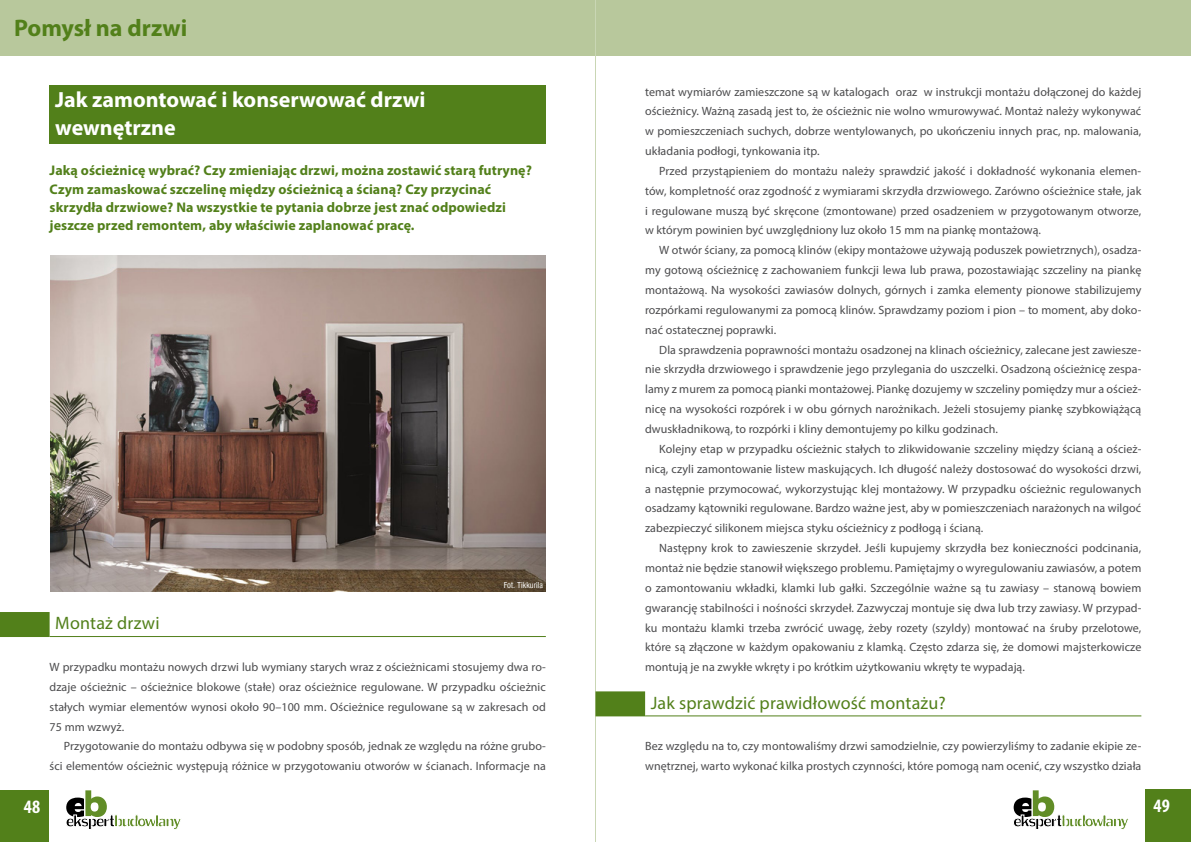
<style>
.page{position:relative;width:1191px;height:842px;background:#fff}
.page>*{position:absolute;margin:0;border:0;box-sizing:border-box;transform-origin:0 0}
.t1{font:700 24px "Myriad Pro";color:#52801a}
.t2{font:700 22px/28px "Myriad Pro";color:#fff}
.t3{font:700 condensed 19px "Myriad Pro";color:#fff}
.t4{font:18px "Myriad Pro";letter-spacing:.01em;color:#52801a}
.t5{font:700 14px/18px "Myriad Pro";letter-spacing:.005em;color:#52801a}
.t6{font:12px/19.8px "Myriad Pro";letter-spacing:.005em;color:#4b4b4d;text-align:justify}
.t7{font:8px "Swis 721 Cn EU";letter-spacing:.01em;color:#fff}
</style>
<div class="page">
<div style="left:0;top:0;width:595px;height:56px;background:#b8c89c"></div>
<div style="left:595px;top:0;width:596px;height:56px;background:#b8c89c"></div>
<hr style="left:595px;top:0;width:1px;height:842px;background:#c9d6b4">
<div style="left:0;top:790px;width:49px;height:52px;background:#52801a"></div>
<div style="left:1145px;top:790px;width:46px;height:52px;background:#52801a"></div>
<svg style="left:66px;top:790px;width:115px;height:40px"></svg>
<svg style="left:1013px;top:790px;width:116px;height:40px"></svg>
<div style="left:50px;top:85px;width:496px;height:59px;background:#52801a"></div>
<div style="left:0;top:612px;width:50px;height:25px;background:#52801a"></div>
<hr style="left:50px;top:636px;width:496px;height:1px;background:#52801a">
<div style="left:595px;top:691px;width:50px;height:25px;background:#52801a"></div>
<hr style="left:645px;top:715px;width:496px;height:1px;background:#52801a">
<img style="left:50px;top:255px;width:495px;height:337px">
<h1 class="t1" style="left:14px;top:12px;width:175px">Pomysł na drzwi</h1>
<h2 class="t2" style="left:55px;top:85px;width:372px">Jak zamontować i konserwować drzwi wewnętrzne</h2>
<p class="t5" style="left:50px;top:161px;width:484px">Jaką ościeżnicę wybrać? Czy zmieniając drzwi, można zostawić starą futrynę?<br>Czym zamaskować szczelinę między ościeżnicą a ścianą? Czy przycinać skrzydła drzwiowe? Na wszystkie te pytania dobrze jest znać odpowiedzi jeszcze przed remontem, aby właściwie zaplanować pracę.</p>
<p class="t7" style="left:504px;top:579px;width:41px">Fot. Tikkurila</p>
<h3 class="t4" style="left:55px;top:612px;width:106px">Montaż drzwi</h3>
<p class="t6" style="left:50px;top:657px;width:498px">W przypadku montażu nowych drzwi lub wymiany starych wraz z ościeżnicami stosujemy dwa ro&shy;dzaje ościeżnic – ościeżnice blokowe (stałe) oraz ościeżnice regulowane. W przypadku ościeżnic stałych wymiar elementów wynosi około 90–100 mm. Ościeżnice regulowane są w zakresach od 75 mm wzwyż.</p>
<p class="t6" style="left:50px;top:736px;width:498px;text-align:right">Przygotowanie do montażu odbywa się w podobny sposób, jednak ze względu na różne grubo&shy;ści elementów ościeżnic występują różnice w przygotowaniu otworów w ścianach. Informacje na</p>
<p class="t6" style="left:645px;top:81px;width:498px">temat wymiarów zamieszczone są w katalogach oraz w instrukcji montażu dołączonej do każdej ościeżnicy. Ważną zasadą jest to, że ościeżnic nie wolno wmurowywać. Montaż należy wykonywać w pomieszczeniach suchych, dobrze wentylowanych, po ukończeniu innych prac, np. malowania, układania podłogi, tynkowania itp.</p>
<p class="t6" style="left:645px;top:161px;width:498px;text-indent:14px">Przed przystąpieniem do montażu należy sprawdzić jakość i dokładność wykonania elemen&shy;tów, kompletność oraz zgodność z wymiarami skrzydła drzwiowego. Zarówno ościeżnice stałe, jak i regulowane muszą być skręcone (zmontowane) przed osadzeniem w przygotowanym otworze, w którym powinien być uwzględniony luz około 15 mm na piankę montażową.</p>
<p class="t6" style="left:645px;top:240px;width:498px;text-indent:14px">W otwór ściany, za pomocą klinów (ekipy montażowe używają poduszek powietrznych), osadza&shy;my gotową ościeżnicę z zachowaniem funkcji lewa lub prawa, pozostawiając szczeliny na piankę montażową. Na wysokości zawiasów dolnych, górnych i zamka elementy pionowe stabilizujemy rozpórkami regulowanymi za pomocą klinów. Sprawdzamy poziom i pion – to moment, aby doko&shy;nać ostatecznej poprawki.</p>
<p class="t6" style="left:645px;top:339px;width:498px;text-indent:14px">Dla sprawdzenia poprawności montażu osadzonej na klinach ościeżnicy, zalecane jest zawiesze&shy;nie skrzydła drzwiowego i sprawdzenie jego przylegania do uszczelki. Osadzoną ościeżnicę zespa&shy;lamy z murem za pomocą pianki montażowej. Piankę dozujemy w szczeliny pomiędzy mur a oścież&shy;nicę na wysokości rozpórek i w obu górnych narożnikach. Jeżeli stosujemy piankę szybkowiążącą dwuskładnikową, to rozpórki i kliny demontujemy po kilku godzinach.</p>
<p class="t6" style="left:645px;top:439px;width:498px;text-indent:14px">Kolejny etap w przypadku ościeżnic stałych to zlikwidowanie szczeliny między ścianą a oścież&shy;nicą, czyli zamontowanie listew maskujących. Ich długość należy dostosować do wysokości drzwi, a następnie przymocować, wykorzystując klej montażowy. W przypadku ościeżnic regulowanych osadzamy kątowniki regulowane. Bardzo ważne jest, aby w pomieszczeniach narażonych na wilgoć zabezpieczyć silikonem miejsca styku ościeżnicy z podłogą i ścianą.</p>
<p class="t6" style="left:645px;top:538px;width:498px;text-indent:14px">Następny krok to zawieszenie skrzydeł. Jeśli kupujemy skrzydła bez konieczności podcinania, montaż nie będzie stanowił większego problemu. Pamiętajmy o wyregulowaniu zawiasów, a potem o zamontowaniu wkładki, klamki lub gałki. Szczególnie ważne są tu zawiasy – stanową bowiem gwarancję stabilności i nośności skrzydeł. Zazwyczaj montuje się dwa lub trzy zawiasy. W przypad&shy;ku montażu klamki trzeba zwrócić uwagę, żeby rozety (szyldy) montować na śruby przelotowe, które są złączone w każdym opakowaniu z klamką. Często zdarza się, że domowi majsterkowicze montują je na zwykłe wkręty i po krótkim użytkowaniu wkręty te wypadają.</p>
<h3 class="t4" style="left:651px;top:692px;width:297px">Jak sprawdzić prawidłowość montażu?</h3>
<p class="t6" style="left:645px;top:736px;width:498px">Bez względu na to, czy montowaliśmy drzwi samodzielnie, czy powierzyliśmy to zadanie ekipie ze&shy;wnętrznej, warto wykonać kilka prostych czynności, które pomogą nam ocenić, czy wszystko działa</p>
<h3 class="t3" style="left:24px;top:795px;width:18px">48</h3>
<h3 class="t3" style="left:1153px;top:794px;width:18px">49</h3>
</div>
